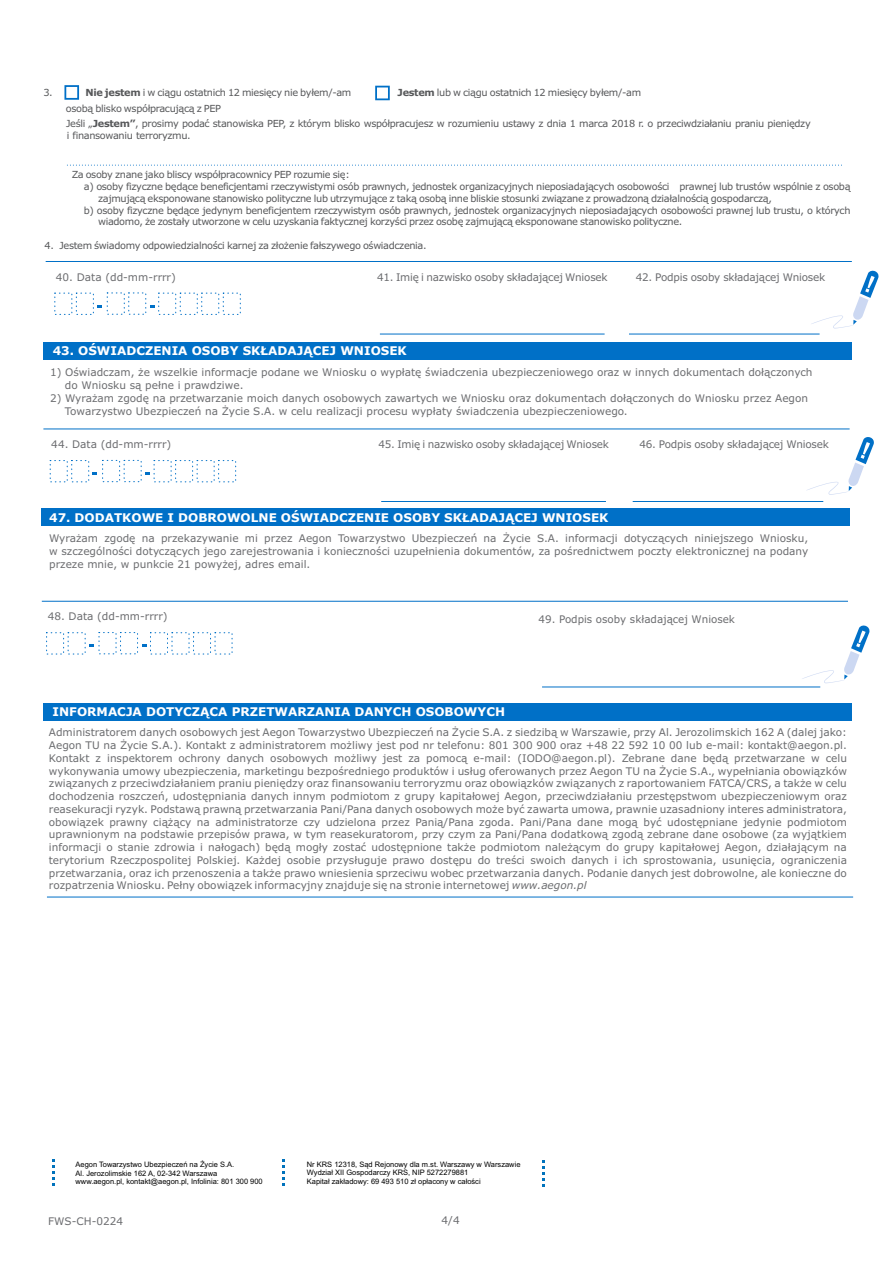
<style>
.page{position:relative;width:893px;height:1263px;background:#fff}
.page>*{position:absolute;margin:0;border:0;box-sizing:border-box;transform-origin:0 0}
.t1{font:700 12px "Verdana";color:#fff}
.t2{font:10.5px/12.8px "Verdana";color:#6c6d70;text-align:justify}
.t3{font:10.5px "Verdana";letter-spacing:-.02em;color:#6c6d70}
.t4{font:9.75px/15.1px "Verdana";letter-spacing:-.035em;color:#57585a}
.t5{font:7.5px/8.4px "Arial";color:#000}
.s1{font-weight:700}
.s2{font-style:italic}
.s3{font-style:inherit}
</style>
<div class="page">
<hr style="left:47px;top:897px;width:806px;height:1px;background:#0070c7">
<div style="left:43px;top:703px;width:809px;height:17px;background:#0070c7"></div>
<svg style="left:282px;top:1159px;width:3px;height:26px"></svg>
<svg style="left:542px;top:1160px;width:3px;height:26px"></svg>
<svg style="left:52px;top:1159px;width:3px;height:26px"></svg>
<hr style="left:43px;top:429px;width:807px;height:1px;background:#0070c7">
<div style="left:43px;top:342px;width:809px;height:17px;background:#0070c7"></div>
<hr style="left:381px;top:501px;width:225px;height:1px;background:#0070c7">
<hr style="left:633px;top:501px;width:190px;height:1px;background:#0070c7">
<svg style="left:806px;top:437px;width:68px;height:58px"></svg>
<hr style="left:42px;top:601px;width:806px;height:1px;background:#0070c7">
<hr style="left:542px;top:687px;width:278px;height:1px;background:#0070c7">
<div style="left:41px;top:509px;width:808px;height:17px;background:#0070c7"></div>
<svg style="left:802px;top:625px;width:68px;height:58px"></svg>
<hr style="left:46px;top:261px;width:806px;height:1px;background:#0070c7">
<hr style="left:380px;top:334px;width:225px;height:1px;background:#0070c7">
<hr style="left:629px;top:334px;width:191px;height:1px;background:#0070c7">
<svg style="left:811px;top:270px;width:68px;height:58px"></svg>
<div style="left:64px;top:85px;width:15px;height:15px;background:#fff;border:2px solid #0070c7"></div>
<div style="left:375px;top:86px;width:15px;height:14px;background:#fff;border:2px solid #0070c7"></div>
<svg style="left:67px;top:165px;width:775px;height:1px"></svg>
<p class="t4" style="left:43px;top:86px;width:11px">3.</p>
<p class="t4" style="left:86px;top:86px;width:267px"><span class="s1">Nie jestem</span> i w ciągu ostatnich 12 miesięcy nie byłem/-am</p>
<p class="t4" style="left:398px;top:86px;width:245px"><span class="s1">Jestem</span> lub w ciągu ostatnich 12 miesięcy byłem/-am</p>
<p class="t4" style="left:66px;top:101px;width:746px">osobą blisko współpracującą z PEP<br>Jeśli „<span class="s1">Jestem”</span>, prosimy podać stanowiska PEP, z którym blisko współpracujesz w rozumieniu ustawy z dnia 1 marca 2018 r. o przeciwdziałaniu praniu pieniędzy</p>
<p class="t4" style="left:67px;top:128px;width:126px">i finansowaniu terroryzmu.</p>
<p class="t4" style="left:72px;top:168px;width:280px">Za osoby znane jako bliscy współpracownicy PEP rozumie się:</p>
<p class="t4" style="left:84px;top:180px;width:768px">a) osoby fizyczne będące beneficjentami rzeczywistymi osób prawnych, jednostek organizacyjnych nieposiadających osobowości prawnej lub trustów wspólnie z osobą</p>
<p class="t4" style="left:98px;top:191px;width:675px">zajmującą eksponowane stanowisko polityczne lub utrzymujące z taką osobą inne bliskie stosunki związane z prowadzoną działalnością gospodarczą,</p>
<p class="t4" style="left:84px;top:203px;width:768px">b) osoby fizyczne będące jedynym beneficjentem rzeczywistym osób prawnych, jednostek organizacyjnych nieposiadających osobowości prawnej lub trustu, o których</p>
<p class="t4" style="left:98px;top:215px;width:586px">wiadomo, że zostały utworzone w celu uzyskania faktycznej korzyści przez osobę zajmującą eksponowane stanowisko polityczne.</p>
<p class="t4" style="left:45px;top:239px;width:384px">4. Jestem świadomy odpowiedzialności karnej za złożenie fałszywego oświadczenia.</p>
<p class="t2" style="left:56px;top:271px;width:121px">40. Data (dd-mm-rrrr)</p>
<p class="t3" style="left:377px;top:273px;width:232px">41. Imię i nazwisko osoby składającej Wniosek</p>
<p class="t3" style="left:636px;top:273px;width:191px">42. Podpis osoby składającej Wniosek</p>
<p class="t1" style="left:53px;top:346px;width:356px">43. OŚWIADCZENIA OSOBY SKŁADAJĄCEJ WNIOSEK</p>
<p class="t2" style="left:65px;top:367px;width:749px;text-indent:-15px">1) Oświadczam, że wszelkie informacje podane we Wniosku o wypłatę świadczenia ubezpieczeniowego oraz w innych dokumentach dołączonych do Wniosku są pełne i prawdziwe.</p>
<p class="t2" style="left:65px;top:393px;width:745px;text-indent:-15px">2) Wyrażam zgodę na przetwarzanie moich danych osobowych zawartych we Wniosku oraz dokumentach dołączonych do Wniosku przez Aegon<br>Towarzystwo Ubezpieczeń na Życie S.A. w celu realizacji procesu wypłaty świadczenia ubezpieczeniowego.</p>
<p class="t2" style="left:51px;top:439px;width:121px">44. Data (dd-mm-rrrr)</p>
<p class="t3" style="left:379px;top:440px;width:232px">45. Imię i nazwisko osoby składającej Wniosek</p>
<p class="t3" style="left:639px;top:440px;width:191px">46. Podpis osoby składającej Wniosek</p>
<p class="t1" style="left:49px;top:512px;width:561px">47. DODATKOWE I DOBROWOLNE OŚWIADCZENIE OSOBY SKŁADAJĄCEJ WNIOSEK</p>
<p class="t2" style="left:49px;top:533px;width:761px">Wyrażam zgodę na przekazywanie mi przez Aegon Towarzystwo Ubezpieczeń na Życie S.A. informacji dotyczących niniejszego Wniosku, w szczególności dotyczących jego zarejestrowania i konieczności uzupełnienia dokumentów, za pośrednictwem poczty elektronicznej na podany przeze mnie, w punkcie 21 powyżej, adres email.</p>
<p class="t2" style="left:48px;top:611px;width:121px">48. Data (dd-mm-rrrr)</p>
<p class="t2" style="left:539px;top:613px;width:198px">49. Podpis osoby składającej Wniosek</p>
<p class="t1" style="left:53px;top:707px;width:454px">INFORMACJA DOTYCZĄCA PRZETWARZANIA DANYCH OSOBOWYCH</p>
<p class="t2" style="left:49px;top:727px;width:800px">Administratorem danych osobowych jest Aegon Towarzystwo Ubezpieczeń na Życie S.A. z siedzibą w Warszawie, przy Al. Jerozolimskich 162 A (dalej jako:<br>Aegon TU na Życie S.A.). Kontakt z administratorem możliwy jest pod nr telefonu: 801 300 900 oraz +48 22 592 10 00 lub e-mail: kontakt@aegon.pl.<br>Kontakt z inspektorem ochrony danych osobowych możliwy jest za pomocą e-mail: (IODO@aegon.pl). Zebrane dane będą przetwarzane w celu wykonywania umowy ubezpieczenia, marketingu bezpośredniego produktów i usług oferowanych przez Aegon TU na Życie S.A., wypełniania obowiązków związanych z przeciwdziałaniem praniu pieniędzy oraz finansowaniu terroryzmu oraz obowiązków związanych z raportowaniem FATCA/CRS, a także w celu dochodzenia roszczeń, udostępniania danych innym podmiotom z grupy kapitałowej Aegon, przeciwdziałaniu przestępstwom ubezpieczeniowym oraz reasekuracji ryzyk. Podstawą prawną przetwarzania Pani/Pana danych osobowych może być zawarta umowa, prawnie uzasadniony interes administratora, obowiązek prawny ciążący na administratorze czy udzielona przez Panią/Pana zgoda. Pani/Pana dane mogą być udostępniane jedynie podmiotom uprawnionym na podstawie przepisów prawa, w tym reasekuratorom, przy czym za Pani/Pana dodatkową zgodą zebrane dane osobowe (za wyjątkiem informacji o stanie zdrowia i nałogach) będą mogły zostać udostępnione także podmiotom należącym do grupy kapitałowej Aegon, działającym na terytorium Rzeczpospolitej Polskiej. Każdej osobie przysługuje prawo dostępu do treści swoich danych i ich sprostowania, usunięcia, ograniczenia przetwarzania, oraz ich przenoszenia a także prawo wniesienia sprzeciwu wobec przetwarzania danych. Podanie danych jest dobrowolne, ale konieczne do rozpatrzenia Wniosku. Pełny obowiązek informacyjny znajduje się na stronie internetowej <span class="s2">www.aegon.pl</span></p>
<p class="t5" style="left:76px;top:1161px;width:189px">Aegon Towarzystwo Ubezpieczeń na Życie S.A.<br>Al. Jerozolimskie 162 A, 02-342 Warszawa www.aegon.pl, kontakt@aegon.pl, Infolinia: 801 300 900</p>
<p class="t5" style="left:307px;top:1161px;width:215px">Nr KRS 12318, Sąd Rejonowy dla m.st. Warszawy w Warszawie<br>Wydział XII Gospodarczy KRS, NIP 5272279881<br>Kapitał zakładowy: <span class="s3">69 493 510</span> zł opłacony w całości</p>
<p class="t2" style="left:48px;top:1215px;width:77px">FWS-CH-0224</p>
<p class="t2" style="left:442px;top:1215px;width:20px">4/4</p>
</div>
